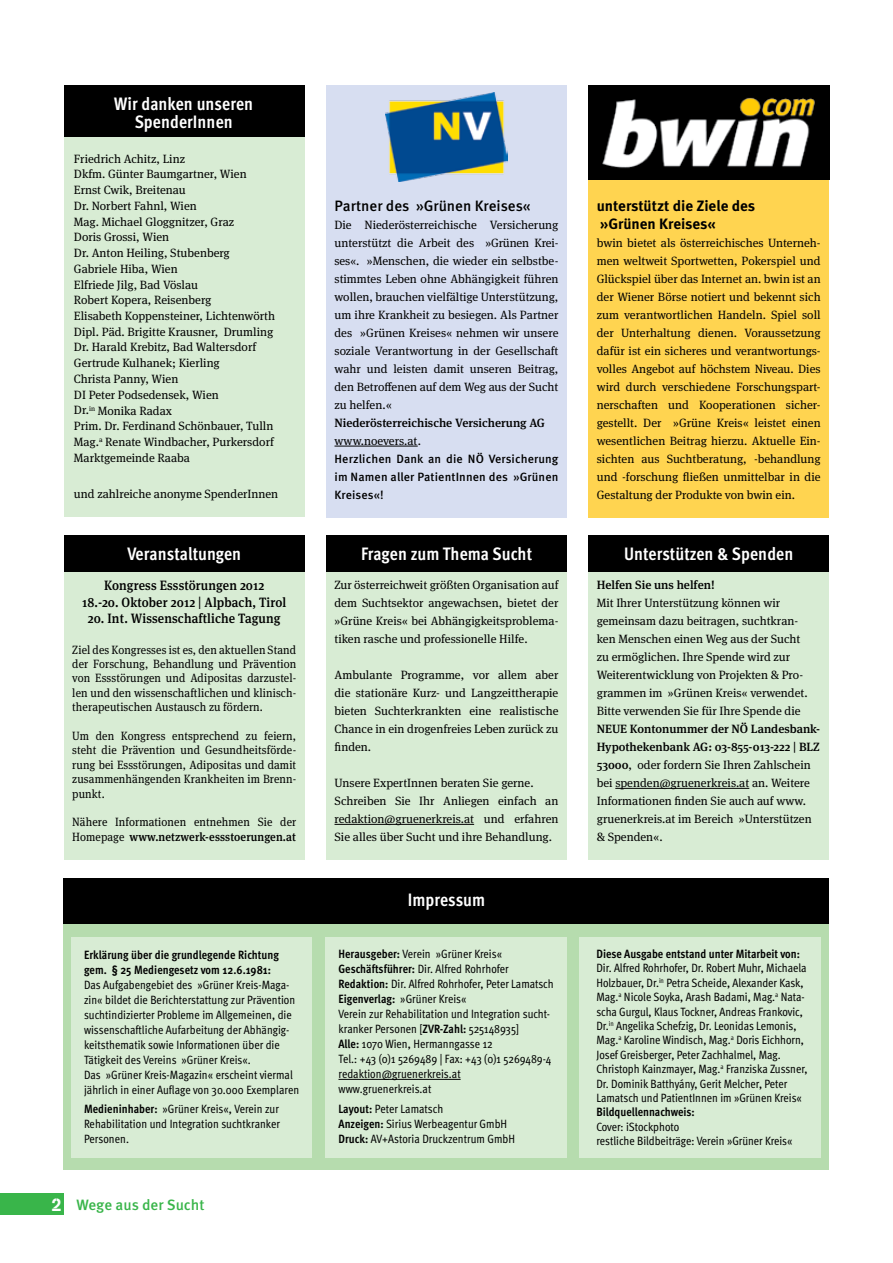
<style>
.page{position:relative;width:893px;height:1263px;background:#fff}
.page>*{position:absolute;margin:0;border:0;box-sizing:border-box;transform-origin:0 0}
.t1{font:700 condensed 18px/18px "Meta OT";letter-spacing:.005em;color:#fff;text-align:center}
.t2{font:700 15px/18px "Meta OT";color:#000}
.t3{font:500 15px "Meta OT";color:#000}
.t4{font:500 15px "Meta OT";color:#39b54a}
.t5{font:500 13.5px/16.2px "Meta Serif OT";letter-spacing:.01em;color:#000;text-align:center;scale:.93 1}
.t6{font:12px/18px "Meta Serif OT";color:#000;text-align:justify}
.t7{font:condensed 12px/15px "Meta OT";color:#000}
.t8{font:12px/14.4px "Meta Serif OT";color:#000;text-align:justify;scale:.93 1}
.t9{font:700 condensed 12px/15px "Meta OT";color:#000}
.t10{font:500 12px/18px "Meta OT";letter-spacing:.01em;color:#000;text-align:justify}
.t11{font:500 12px "Meta Serif OT";color:#000}
.s1{font-weight:500}
.s2{font-weight:700}
.s3{font-family:"AG Book Stencil";font-weight:400;font-size:18px;color:#fff}
</style>
<div class="page">
<div style="left:0;top:1194px;width:64px;height:21px;background:#39b54a"></div>
<div style="left:64px;top:137px;width:241px;height:380px;background:#d8ecd4"></div>
<div style="left:64px;top:85px;width:241px;height:52px;background:#000"></div>
<div style="left:588px;top:175px;width:241px;height:342px;background:#ffd450"></div>
<img style="left:588px;top:85px;width:241px;height:95px">
<div style="left:326px;top:85px;width:241px;height:432px;background:#d7def1"></div>
<img style="left:386px;top:92px;width:121px;height:89px">
<hr style="left:334px;top:446px;width:84px;height:1px;background:#000">
<div style="left:64px;top:568px;width:241px;height:291px;background:#d8ecd4"></div>
<div style="left:64px;top:535px;width:241px;height:36px;background:#000"></div>
<div style="left:64px;top:878px;width:765px;height:46px;background:#000"></div>
<div style="left:64px;top:924px;width:765px;height:246px;background:#b6dcae"></div>
<div style="left:326px;top:937px;width:241px;height:220px;background:#d8ecd4"></div>
<hr style="left:338px;top:1079px;width:123px;height:1px;background:#000">
<div style="left:71px;top:937px;width:241px;height:220px;background:#d8ecd4"></div>
<div style="left:580px;top:937px;width:241px;height:220px;background:#d8ecd4"></div>
<div style="left:588px;top:568px;width:241px;height:291px;background:#d8ecd4"></div>
<hr style="left:615px;top:788px;width:134px;height:1px;background:#000">
<div style="left:588px;top:535px;width:241px;height:36px;background:#000"></div>
<div style="left:326px;top:568px;width:241px;height:291px;background:#d8ecd4"></div>
<hr style="left:334px;top:824px;width:140px;height:1px;background:#000">
<div style="left:326px;top:535px;width:241px;height:36px;background:#000"></div>
<h1 class="t1" style="left:114px;top:95px;width:140px">Wir danken unseren<br>SpenderInnen</h1>
<p class="t6" style="left:74px;top:151px;width:202px;line-height:15.8px;text-align:left">Friedrich Achitz, Linz<br>Dkfm. Günter Baumgartner, Wien<br>Ernst Cwik, Breitenau<br>Dr. Norbert Fahnl, Wien<br>Mag. Michael Gloggnitzer, Graz<br>Doris Grossi, Wien<br>Dr. Anton Heiling, Stubenberg<br>Gabriele Hiba, Wien<br>Elfriede Jilg, Bad Vöslau<br>Robert Kopera, Reisenberg<br>Elisabeth Koppensteiner, Lichtenwörth<br>Dipl. Päd. Brigitte Krausner, Drumling<br>Dr. Harald Krebitz, Bad Waltersdorf<br>Gertrude Kulhanek; Kierling<br>Christa Panny, Wien<br>DI Peter Podsedensek, Wien<br>Dr.<sup>in</sup> Monika Radax<br>Prim. Dr. Ferdinand Schönbauer, Tulln<br>Mag.<sup>a</sup> Renate Windbacher, Purkersdorf<br>Marktgemeinde Raaba</p>
<p class="t6" style="left:74px;top:485px;width:206px">und zahlreiche anonyme SpenderInnen</p>
<h1 class="t1" style="left:127px;top:544px;width:115px">Veranstaltungen</h1>
<p class="t5" style="left:82px;top:578px;width:221px">Kongress Essstörungen 2012<br>18.-20. Oktober 2012 | Alpbach, Tirol</p>
<p class="t5" style="left:88px;top:610px;width:209px">20. Int. Wissenschaftliche Tagung</p>
<p class="t8" style="left:72px;top:642px;width:242px">Ziel des Kongresses ist es, den aktuellen Stand der Forschung, Behandlung und Prävention von Essstörungen und Adipositas darzustel&shy;len und den wissenschaftlichen und klinisch&shy;therapeutischen Austausch zu fördern.</p>
<p class="t8" style="left:72px;top:729px;width:242px">Um den Kongress entsprechend zu feiern, steht die Prävention und Gesundheitsförde&shy;rung bei Essstörungen, Adipositas und damit zusammenhängenden Krankheiten im Brenn&shy;punkt.</p>
<p class="t8" style="left:72px;top:815px;width:242px">Nähere Informationen entnehmen Sie der<br>Homepage <span class="s1">www.netzwerk-essstoerungen.at</span></p>
<p class="t9" style="left:84px;top:947px;width:196px">Erklärung über die grundlegende Richtung gem. § 25 Mediengesetz vom 12.6.1981:</p>
<p class="t7" style="left:84px;top:977px;width:217px">Das Aufgabengebiet des »Grüner Kreis-Maga&shy;zin« bildet die Berichterstattung zur Prävention suchtindizierter Probleme im Allgemeinen, die wissenschaftliche Aufarbeitung der Abhängig&shy;keitsthematik sowie Informationen über die Tätigkeit des Vereins »Grüner Kreis«.<br>Das »Grüner Kreis-Magazin« erscheint viermal jährlich in einer Auflage von 30.000 Exemplaren</p>
<p class="t7" style="left:84px;top:1101px;width:197px;text-align:justify"><span class="s2">Medieninhaber:</span> »Grüner Kreis«, Verein zur Rehabilitation und Integration suchtkranker Personen.</p>
<p class="t4" style="left:52px;top:1195px;width:155px"><span class="s3">2</span> Wege aus der Sucht</p>
<p class="t3" style="left:334px;top:197px;width:198px">Partner des »Grünen Kreises«</p>
<p class="t6" style="left:334px;top:216px;width:225px">Die Niederösterreichische Versicherung unterstützt die Arbeit des »Grünen Krei&shy;ses«. »Menschen, die wieder ein selbstbe&shy;stimmtes Leben ohne Abhängigkeit führen wollen, brauchen vielfältige Unterstützung, um ihre Krankheit zu besiegen. Als Partner des »Grünen Kreises« nehmen wir unsere soziale Verantwortung in der Gesellschaft wahr und leisten damit unseren Beitrag, den Betroffenen auf dem Weg aus der Sucht zu helfen.«</p>
<p class="t11" style="left:334px;top:415px;width:212px">Niederösterreichische Versicherung AG</p>
<p class="t6" style="left:334px;top:432px;width:88px">www.noevers.at.</p>
<p class="t10" style="left:334px;top:450px;width:225px">Herzlichen Dank an die NÖ Versicherung im Namen aller PatientInnen des »Grünen Kreises«!</p>
<h1 class="t1" style="left:361px;top:544px;width:173px">Fragen zum Thema Sucht</h1>
<p class="t6" style="left:334px;top:576px;width:225px">Zur österreichweit größten Organisation auf dem Suchtsektor angewachsen, bietet der »Grüne Kreis« bei Abhängigkeitsproblema&shy;tiken rasche und professionelle Hilfe.</p>
<p class="t6" style="left:334px;top:666px;width:225px">Ambulante Programme, vor allem aber die stationäre Kurz- und Langzeittherapie bieten Suchterkrankten eine realistische Chance in ein drogenfreies Leben zurück zu finden.</p>
<p class="t6" style="left:334px;top:774px;width:225px;text-align:left">Unsere ExpertInnen beraten Sie gerne.<br>Schreiben Sie Ihr Anliegen einfach an redaktion@gruenerkreis.at und erfahren Sie alles über Sucht und ihre Behandlung.</p>
<h1 class="t1" style="left:408px;top:891px;width:79px">Impressum</h1>
<p class="t7" style="left:338px;top:946px;width:217px"><span class="s2">Herausgeber:</span> Verein »Grüner Kreis« <span class="s2">Geschäftsführer:</span> Dir. Alfred Rohrhofer <span class="s2">Redaktion:</span> Dir. Alfred Rohrhofer, Peter Lamatsch <span class="s2">Eigenverlag:</span> »Grüner Kreis«<br>Verein zur Rehabilitation und Integration sucht&shy;kranker Personen [<span class="s2">ZVR-Zahl:</span> 525148935]<br><span class="s2">Alle:</span> 1070 Wien, Hermanngasse 12<br>Tel.: +43 (0)1 5269489 | Fax: +43 (0)1 5269489-4 redaktion@gruenerkreis.at www.gruenerkreis.at</p>
<p class="t7" style="left:338px;top:1101px;width:178px"><span class="s2">Layout:</span> Peter Lamatsch<br><span class="s2">Anzeigen:</span> Sirius Werbeagentur GmbH<br><span class="s2">Druck:</span> AV+Astoria Druckzentrum GmbH</p>
<p class="t2" style="left:597px;top:197px;width:160px">unterstützt die Ziele des »Grünen Kreises«</p>
<p class="t6" style="left:597px;top:234px;width:225px">bwin bietet als österreichisches Unterneh&shy;men weltweit Sportwetten, Pokerspiel und Glückspiel über das Internet an. bwin ist an der Wiener Börse notiert und bekennt sich zum verantwortlichen Handeln. Spiel soll der Unterhaltung dienen. Voraussetzung dafür ist ein sicheres und verantwortungs&shy;volles Angebot auf höchstem Niveau. Dies wird durch verschiedene Forschungspart&shy;nerschaften und Kooperationen sicher&shy;gestellt. Der »Grüne Kreis« leistet einen wesentlichen Beitrag hierzu. Aktuelle Ein&shy;sichten aus Suchtberatung, -behandlung und -forschung fließen unmittelbar in die Gestaltung der Produkte von bwin ein.</p>
<h1 class="t1" style="left:624px;top:544px;width:171px">Unterstützen &amp; Spenden</h1>
<p class="t11" style="left:597px;top:578px;width:119px">Helfen Sie uns helfen!</p>
<p class="t6" style="left:597px;top:594px;width:213px;text-align:left">Mit Ihrer Unterstützung können wir gemeinsam dazu beitragen, suchtkran&shy;ken Menschen einen Weg aus der Sucht zu ermöglichen. Ihre Spende wird zur Weiterentwicklung von Projekten &amp; Pro&shy;grammen im »Grünen Kreis« verwendet.<br>Bitte verwenden Sie für Ihre Spende die</p>
<p class="t6" style="left:597px;top:720px;width:225px;text-align:left"><span class="s1">NEUE Kontonummer der NÖ Landesbank-Hypothekenbank AG: 03-855-013-222 | BLZ 53000</span>, oder fordern Sie Ihren Zahlschein bei spenden@gruenerkreis.at an. Weitere Informationen finden Sie auch auf www. gruenerkreis.at im Bereich »Unterstützen &amp; Spenden«.</p>
<p class="t9" style="left:596px;top:946px;width:205px">Diese Ausgabe entstand unter Mitarbeit von:</p>
<p class="t7" style="left:596px;top:960px;width:213px;line-height:14.4px">Dir. Alfred Rohrhofer, Dr. Robert Muhr, Michaela Holzbauer, Dr.<sup>in</sup> Petra Scheide, Alexander Kask, Mag.<sup>a</sup> Nicole Soyka, Arash Badami, Mag.<sup>a</sup> Nata&shy;scha Gurgul, Klaus Tockner, Andreas Frankovic, Dr.<sup>in</sup> Angelika Schefzig, Dr. Leonidas Lemonis, Mag.<sup>a</sup> Karoline Windisch, Mag.<sup>a</sup> Doris Eichhorn, Josef Greisberger, Peter Zachhalmel, Mag.<br>Christoph Kainzmayer, Mag.<sup>a</sup> Franziska Zussner, Dr. Dominik Batthyány, Gerit Melcher, Peter Lamatsch und PatientInnen im »Grünen Kreis«</p>
<p class="t9" style="left:596px;top:1105px;width:100px">Bildquellennachweis:</p>
<p class="t7" style="left:596px;top:1119px;width:198px;line-height:14.4px">Cover: iStockphoto<br>restliche Bildbeiträge: Verein »Grüner Kreis«</p>
</div>
